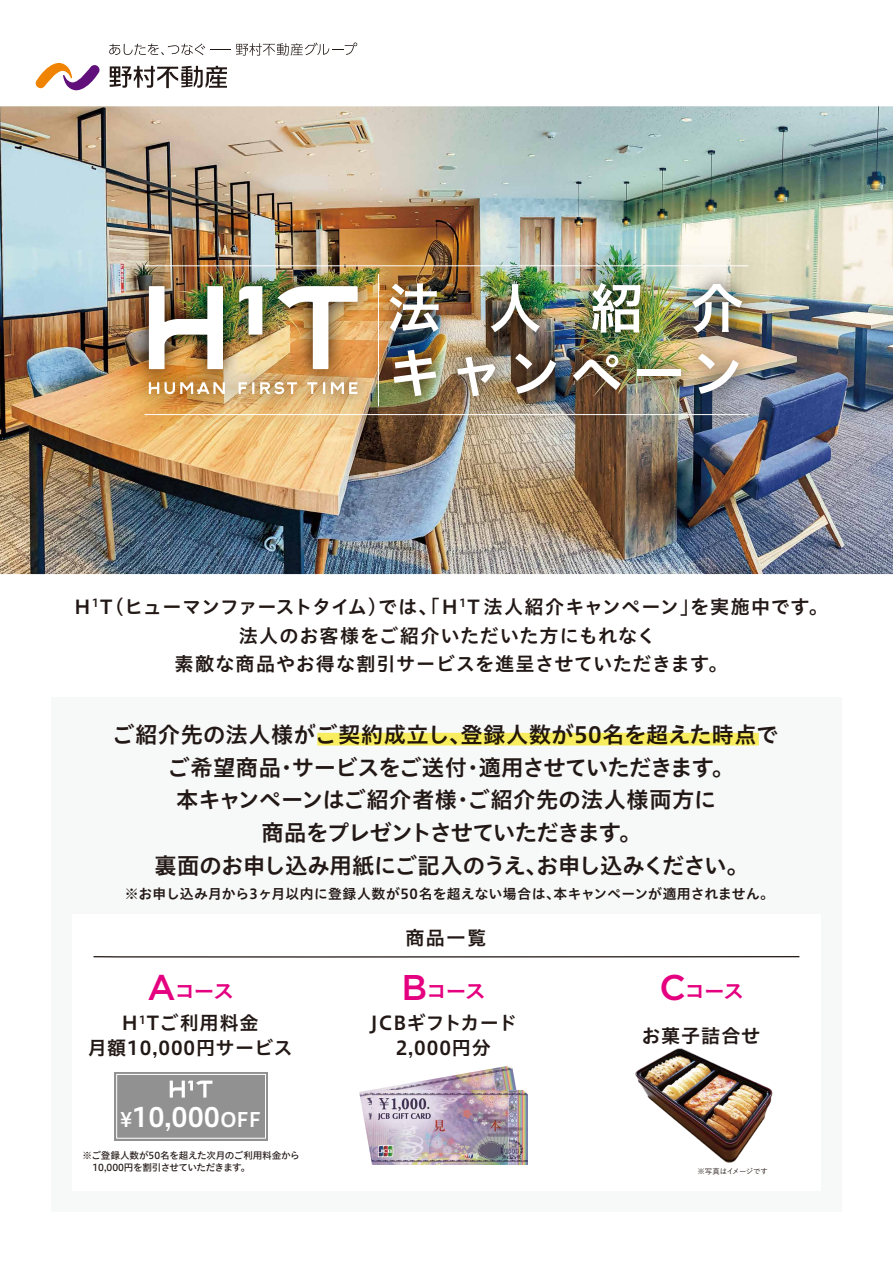
<style>
.page{position:relative;width:893px;height:1263px;background:#fff}
.page>*{position:absolute;margin:0;border:0;box-sizing:border-box;transform-origin:0 0}
.t1{font:54.15px/64.8px "Hiragino UD Sans Std N W6";letter-spacing:.155em;color:#fff}
.t2{font:26.55px "Hiragino UD Sans Std N W6";color:#fff}
.t3{font:22.35px/33px "Hiragino UD Sans Std W6";letter-spacing:-.015em;color:#221815;text-align:center}
.t4{font:700 21.3px "Yu Go";letter-spacing:-.085em;color:#e4007f}
.t5{font:19.2px/24.5px "Hiragino UD Sans Std N W6";letter-spacing:.035em;color:#221815;text-align:center}
.t6{font:13.8px "Hiragino UD Sans Std N W6";letter-spacing:.015em;color:#221815}
.t7{font:9.6px/12.8px "Hiragino UD Sans Std N W5";letter-spacing:-.025em;color:#221815}
.t8{font:500 7.5px "Yu Go";letter-spacing:-.06em;color:#221815}
.s1{font-family:"Gotham";font-weight:500;font-size:35.7px}
.s2{font-size:19.95px}
</style>
<div class="page">
<div style="left:51px;top:697px;width:791px;height:515px;background:#f7f8f8"></div>
<div style="left:72px;top:914px;width:749px;height:277px;background:#fff"></div>
<img style="left:359px;top:1066px;width:165px;height:98px">
<img style="left:0;top:106px;width:893px;height:468px">
<svg style="left:36px;top:63px;width:63px;height:27px"></svg>
<svg style="left:110px;top:66px;width:117px;height:22px"></svg>
<svg style="left:109px;top:44px;width:121px;height:11px"></svg>
<svg style="left:236px;top:43px;width:121px;height:13px"></svg>
<img style="left:119px;top:240px;width:655px;height:201px">
<hr style="left:145px;top:265px;width:603px;height:1px;background:#fff">
<hr style="left:145px;top:414px;width:603px;height:1px;background:#fff">
<hr style="left:378px;top:274px;width:1px;height:132px;background:#fff">
<img style="left:278px;top:286px;width:80px;height:83px">
<svg style="left:239px;top:286px;width:23px;height:49px"></svg>
<img style="left:149px;top:286px;width:74px;height:83px">
<svg style="left:149px;top:382px;width:10px;height:12px"></svg>
<svg style="left:165px;top:382px;width:60px;height:12px"></svg>
<svg style="left:239px;top:382px;width:15px;height:12px"></svg>
<svg style="left:260px;top:382px;width:37px;height:12px"></svg>
<svg style="left:307px;top:382px;width:10px;height:12px"></svg>
<svg style="left:323px;top:382px;width:2px;height:12px"></svg>
<svg style="left:331px;top:382px;width:26px;height:12px"></svg>
<div style="left:317px;top:733px;width:442px;height:12px;background:#f7ed5f"></div>
<div style="left:115px;top:1072px;width:153px;height:68px;background:#919192"></div>
<div style="left:116px;top:1074px;width:150px;height:64px;border:1px solid #fff"></div>
<svg style="left:170px;top:1080px;width:42px;height:17px"></svg>
<svg style="left:93px;top:956px;width:707px;height:2px"></svg>
<img style="left:635px;top:1048px;width:138px;height:114px">
<img style="left:372px;top:1091px;width:155px;height:73px">
<h1 class="t1" style="left:387px;top:273px;width:359px">法人紹介キャンペーン</h1>
<p class="t5" style="left:74px;top:591px;width:755px;line-height:28.7px">H<sup>1</sup>T（ヒューマンファーストタイム）では、「H<sup>1</sup>T 法人紹介キャンペーン」を実施中です。法人のお客様をご紹介いただいた方にもれなく<br>素敵な商品やお得な割引サービスを進呈させていただきます。</p>
<p class="t3" style="left:112px;top:716px;width:668px">ご紹介先の法人様がご契約成立し、登録人数が50名を超えた時点でご希望商品・サービスをご送付・適用させていただきます。<br>本キャンペーンはご紹介者様・ご紹介先の法人様両方に<br>商品をプレゼントさせていただきます。<br>裏面のお申し込み用紙にご記入のうえ、お申し込みください。</p>
<p class="t6" style="left:125px;top:883px;width:650px">※お申し込み月から3ヶ月以内に登録人数が50名を超えない場合は、本キャンペーンが適用されません。</p>
<p class="t5" style="left:405px;top:925px;width:82px">商品一覧</p>
<p class="t4" style="left:147px;top:979px;width:88px"><span class="s1">A</span>コース</p>
<p class="t4" style="left:402px;top:979px;width:86px"><span class="s1">B</span>コース</p>
<p class="t4" style="left:659px;top:979px;width:87px"><span class="s1">C</span>コース</p>
<p class="t5" style="left:641px;top:1022px;width:120px">お菓子詰合せ</p>
<p class="t5" style="left:88px;top:1010px;width:206px">H<sup>1</sup>Tご利用料金<br>月額10,000円サービス</p>
<p class="t5" style="left:370px;top:1010px;width:148px">JCBギフトカード<br>2,000円分</p>
<h2 class="t2" style="left:120px;top:1097px;width:142px"><span class="s2">¥</span>10,000<span class="s2">OFF</span></h2>
<p class="t7" style="left:83px;top:1148px;width:219px">※ご登録人数が50名を超えた次月のご利用料金から　10,000円を割引させていただきます。</p>
<p class="t8" style="left:697px;top:1165px;width:72px">※写真はイメージです</p>
</div>
